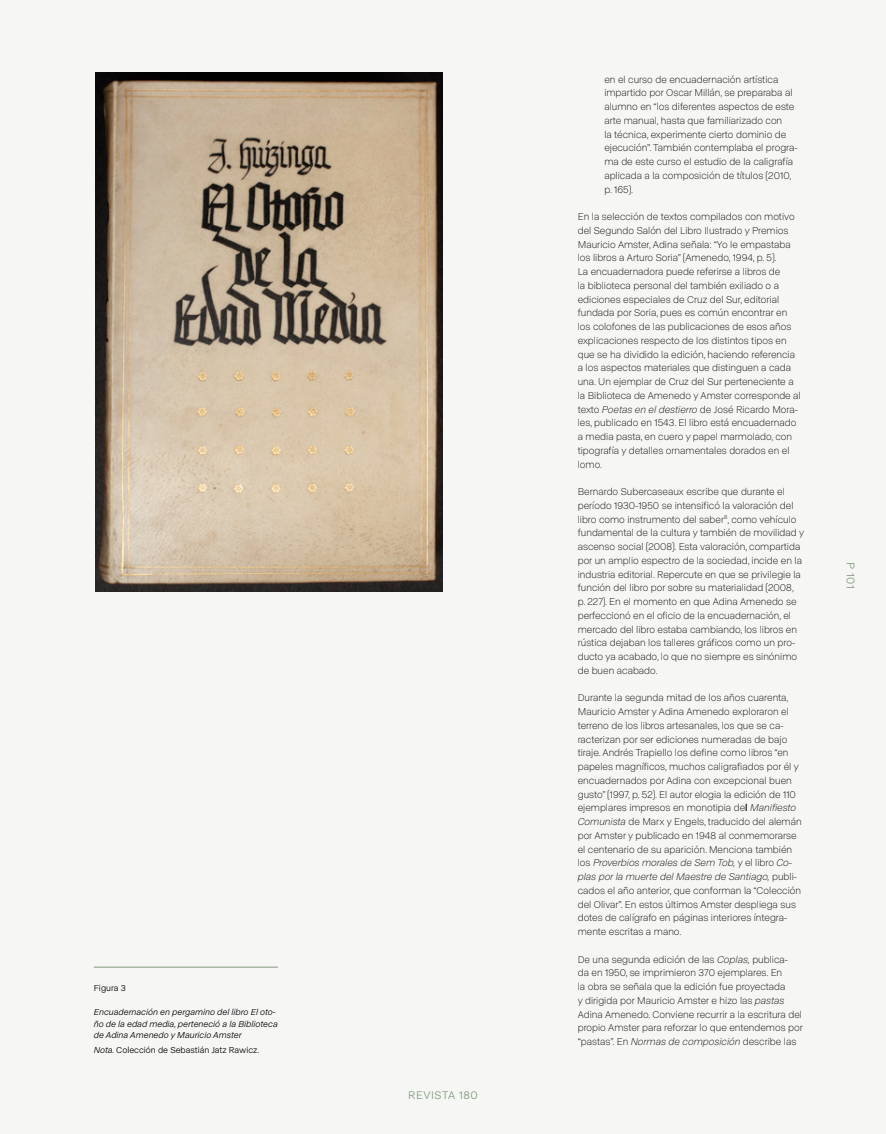
<style>
.page{position:relative;width:886px;height:1134px;background:#f6f7f5}
.page>*{position:absolute;margin:0;border:0;box-sizing:border-box;transform-origin:0 0}
.t1{font:11.25px "ABC Normal";letter-spacing:.05em;color:#81997a}
.t2{font:300 10px/13.8px "ABC Normal";color:#000}
.t3{font:italic 8.75px/11.2px "ABC Normal";color:#000}
.t4{font:8.75px "ABC Normal";color:#000}
.s1{font-style:italic}
.s2{font-weight:400}
</style>
<div class="page">
<img style="left:95px;top:72px;width:348px;height:519px">
<hr style="left:94px;top:967px;width:184px;height:1px;background:#81997a">
<p class="t4" style="left:94px;top:982px;width:33px">Figura 3</p>
<p class="t3" style="left:94px;top:1006px;width:186px">Encuadernación en pergamino del libro El oto&shy;ño de la edad media, perteneció a la Biblioteca de Adina Amenedo y Mauricio Amster</p>
<p class="t4" style="left:94px;top:1044px;width:167px"><span class="s1">Nota.</span> Colección de Sebastián Jatz Rawicz.</p>
<p class="t1" style="left:408px;top:1088px;width:71px">REVISTA 180</p>
<p class="t2" style="left:604px;top:72px;width:195px">en el curso de encuadernación artística impartido por Oscar Millán, se preparaba al alumno en “los diferentes aspectos de este arte manual, hasta que familiarizado con<br>la técnica, experimente cierto dominio de ejecución”. También contemplaba el progra&shy;ma de este curso el estudio de la caligrafía aplicada a la composición de títulos (2010, p. 165).</p>
<p class="t2" style="left:578px;top:209px;width:225px">En la selección de textos compilados con motivo del Segundo Salón del Libro Ilustrado y Premios Mauricio Amster, Adina señala: “Yo le empastaba los libros a Arturo Soria” (Amenedo, 1994, p. 5).<br>La encuadernadora puede referirse a libros de<br>la biblioteca personal del también exiliado o a ediciones especiales de Cruz del Sur, editorial fundada por Soria, pues es común encontrar en los colofones de las publicaciones de esos años explicaciones respecto de los distintos tipos en que se ha dividido la edición, haciendo referencia a los aspectos materiales que distinguen a cada una. Un ejemplar de Cruz del Sur perteneciente a la Biblioteca de Amenedo y Amster corresponde al texto <span class="s1">Poetas en el destierro</span> de José Ricardo Mora&shy;les, publicado en 1543. El libro está encuadernado a media pasta, en cuero y papel marmolado, con tipografía y detalles ornamentales dorados en el lomo.</p>
<p class="t2" style="left:578px;top:484px;width:228px">Bernardo Subercaseaux escribe que durante el período 1930-1950 se intensificó la valoración del libro como instrumento del saber<sup>8</sup>, como vehículo fundamental de la cultura y también de movilidad y ascenso social (2008). Esta valoración, compartida por un amplio espectro de la sociedad, incide en la industria editorial. Repercute en que se privilegie la función del libro por sobre su materialidad (2008, p. 227). En el momento en que Adina Amenedo se perfeccionó en el oficio de la encuadernación, el mercado del libro estaba cambiando, los libros en rústica dejaban los talleres gráficos como un pro&shy;ducto ya acabado, lo que no siempre es sinónimo de buen acabado.</p>
<p class="t2" style="left:578px;top:690px;width:225px">Durante la segunda mitad de los años cuarenta, Mauricio Amster y Adina Amenedo exploraron el terreno de los libros artesanales, los que se ca&shy;racterizan por ser ediciones numeradas de bajo tiraje. Andrés Trapiello los define como libros “en papeles magníficos, muchos caligrafiados por él y encuadernados por Adina con excepcional buen gusto” (1997, p. 52). El autor elogia la edición de 110 ejemplares impresos en monotipia de<span class="s2">l</span> <span class="s1">Manifiesto Comunista</span> de Marx y Engels, traducido del alemán por Amster y publicado en 1948 al conmemorarse el centenario de su aparición. Menciona también los <span class="s1">Proverbios morales de Sem Tob,</span> y el libro <span class="s1">Co&shy;plas por la muerte del Maestre de Santiago,</span> publi&shy;cados el año anterior, que conforman la “Colección del Olivar”. En estos últimos Amster despliega sus dotes de calígrafo en páginas interiores íntegra&shy;mente escritas a mano.</p>
<p class="t2" style="left:578px;top:952px;width:227px">De una segunda edición de las <span class="s1">Coplas,</span> publica-<br>da en 1950, se imprimieron 370 ejemplares. En<br>la obra se señala que la edición fue proyectada<br>y dirigida por Mauricio Amster e hizo las <span class="s1">pastas </span>Adina Amenedo. Conviene recurrir a la escritura del propio Amster para reforzar lo que entendemos por “pastas”. En <span class="s1">Normas de composición</span> describe las</p>
<p class="t1" style="left:858px;top:562px;width:28px;rotate:90deg">P 101</p>
</div>
